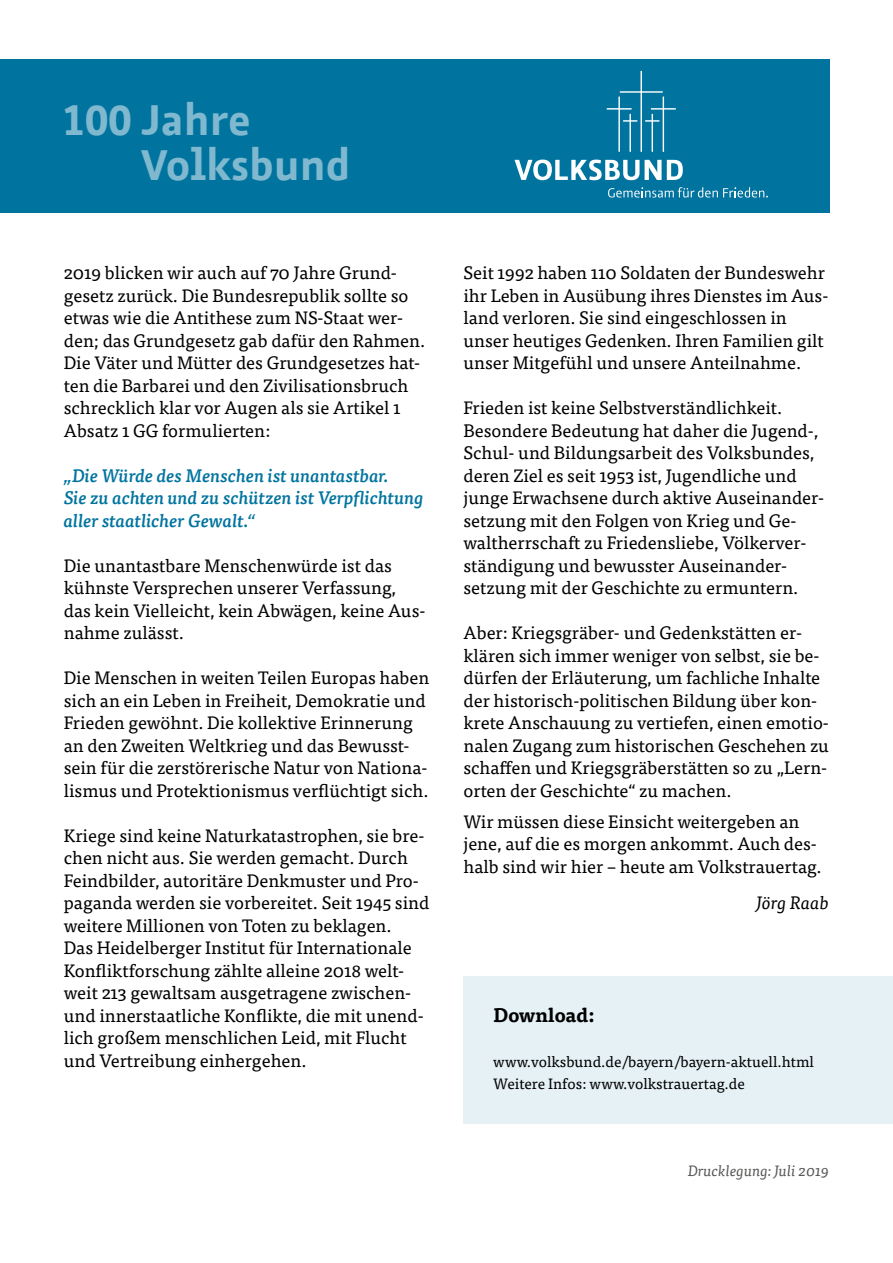
<style>
.page{position:relative;width:893px;height:1263px;background:#fff}
.page>*{position:absolute;margin:0;border:0;box-sizing:border-box;transform-origin:0 0}
.GS_tiza{font:700 43.2px "Azuro TF";color:#80b9cf}
.GS_tiza-2{font:700 19.5px "Tisa OT";color:#000}
.GS_tiza-3{font:18px/22.5px "Tisa OT";color:#000}
.GS_tiza-4{font:italic 500 18px/22.5px "Tisa OT";color:#00749f}
.GS_tiza-5{font:italic 18px "Tisa OT";color:#000}
.GS_tiza-6{font:15px/22.5px "Tisa OT";color:#000}
.BU{font:italic 15px "Tisa OT";color:#575756}
</style>
<div class="page">
<div style="left:463px;top:976px;width:430px;height:148px;background:#e6f1f5"></div>
<div style="left:0;top:60px;width:829px;height:153px;background:#00749f"></div>
<svg style="left:607px;top:70px;width:69px;height:82px"></svg>
<svg style="left:514px;top:159px;width:254px;height:39px"></svg>
<p class="GS_tiza" style="left:62px;top:86px;width:190px">100 Jahre</p>
<p class="GS_tiza" style="left:141px;top:131px;width:211px">Volksbund</p>
<p class="GS_tiza-3" style="left:64px;top:262px;width:363px">2019 blicken wir auch auf 70 Jahre Grund&shy;gesetz zurück. Die Bundesrepublik sollte so etwas wie die Antithese zum NS-Staat wer&shy;den; das Grundgesetz gab dafür den Rahmen.<br>Die Väter und Mütter des Grundgesetzes hat&shy;ten die Barbarei und den Zivilisationsbruch schrecklich klar vor Augen als sie Artikel 1<br>Absatz 1 GG formulierten:</p>
<p class="GS_tiza-4" style="left:64px;top:464px;width:361px">„Die Würde des Menschen ist unantastbar.<br>Sie zu achten und zu schützen ist Verpflichtung aller staatlicher Gewalt.“</p>
<p class="GS_tiza-3" style="left:64px;top:554px;width:363px">Die unantastbare Menschenwürde ist das kühnste Versprechen unserer Verfassung, das kein Vielleicht, kein Abwägen, keine Aus&shy;nahme zulässt.</p>
<p class="GS_tiza-3" style="left:64px;top:667px;width:367px">Die Menschen in weiten Teilen Europas haben sich an ein Leben in Freiheit, Demokratie und Frieden gewöhnt. Die kollektive Erinnerung an den Zweiten Weltkrieg und das Bewusst&shy;sein für die zerstörerische Natur von Nationa&shy;lismus und Protektionismus verflüchtigt sich.</p>
<p class="GS_tiza-3" style="left:64px;top:824px;width:367px">Kriege sind keine Naturkatastrophen, sie bre&shy;chen nicht aus. Sie werden gemacht. Durch Feindbilder, autoritäre Denkmuster und Pro&shy;paganda werden sie vorbereitet. Seit 1945 sind weitere Millionen von Toten zu beklagen.<br>Das Heidelberger Institut für Internationale Konfliktforschung zählte alleine 2018 welt&shy;weit 213 gewaltsam ausgetragene zwischen&shy;und innerstaatliche Konflikte, die mit unend&shy;lich großem menschlichen Leid, mit Flucht und Vertreibung einhergehen.</p>
<p class="GS_tiza-3" style="left:463px;top:262px;width:366px">Seit 1992 haben 110 Soldaten der Bundeswehr ihr Leben in Ausübung ihres Dienstes im Aus&shy;land verloren. Sie sind eingeschlossen in unser heutiges Gedenken. Ihren Familien gilt unser Mitgefühl und unsere Anteilnahme.</p>
<p class="GS_tiza-3" style="left:463px;top:397px;width:362px">Frieden ist keine Selbstverständlichkeit.<br>Besondere Bedeutung hat daher die Jugend-, Schul- und Bildungsarbeit des Volksbundes, deren Ziel es seit 1953 ist, Jugendliche und junge Erwachsene durch aktive Auseinander&shy;setzung mit den Folgen von Krieg und Ge&shy;waltherrschaft zu Friedensliebe, Völkerver&shy;ständigung und bewusster Auseinander&shy;setzung mit der Geschichte zu ermuntern.</p>
<p class="GS_tiza-3" style="left:463px;top:622px;width:367px">Aber: Kriegsgräber- und Gedenkstätten er&shy;klären sich immer weniger von selbst, sie be&shy;dürfen der Erläuterung, um fachliche Inhalte der historisch-politischen Bildung über kon&shy;krete Anschauung zu vertiefen, einen emotio&shy;nalen Zugang zum historischen Geschehen zu schaffen und Kriegsgräberstätten so zu „Lern&shy;orten der Geschichte“ zu machen.</p>
<p class="GS_tiza-3" style="left:463px;top:810px;width:360px">Wir müssen diese Einsicht weitergeben an jene, auf die es morgen ankommt. Auch des&shy;halb sind wir hier – heute am Volkstrauertag.</p>
<p class="GS_tiza-5" style="left:756px;top:892px;width:74px">Jörg Raab</p>
<p class="GS_tiza-2" style="left:493px;top:1002px;width:103px">Download:</p>
<p class="GS_tiza-6" style="left:493px;top:1050px;width:322px">www.volksbund.de/bayern/bayern-aktuell.html<br>Weitere Infos: www.volkstrauertag.de</p>
<p class="BU" style="left:688px;top:1162px;width:143px">Drucklegung: Juli 2019</p>
</div>
